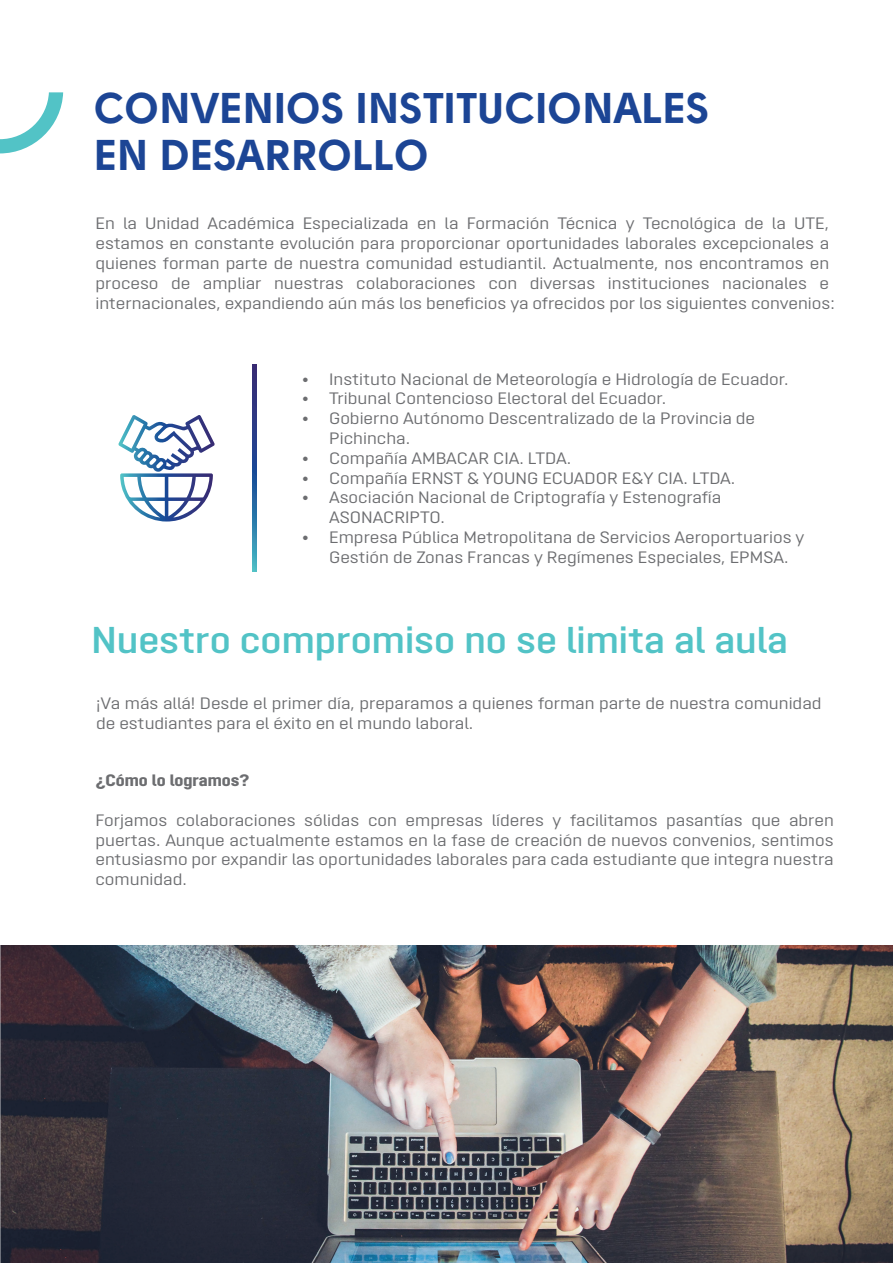
<style>
.page{position:relative;width:893px;height:1263px;background:#fff}
.page>*{position:absolute;margin:0;border:0;box-sizing:border-box;transform-origin:0 0}
.t1{font:42.75px/47.7px "Solomon Sans Bold";color:#1c4595}
.t2{font:600 37.35px "Opinion Pro Extended";color:#52c3c6}
.t3{font:16.5px/19.8px "Opinion Pro Extended";color:#6c6d70}
.t4{font:800 16.5px "Opinion Pro Extended";color:#6c6d70}
</style>
<div class="page">
<svg style="left:0;top:92px;width:63px;height:61px"></svg>
<svg style="left:118px;top:415px;width:97px;height:106px"></svg>
<svg style="left:252px;top:365px;width:5px;height:207px"></svg>
<img style="left:1px;top:945px;width:891px;height:318px">
<h1 class="t1" style="left:94px;top:83px;width:617px">CONVENIOS INSTITUCIONALES<br>EN DESARROLLO</h1>
<p class="t3" style="left:95px;top:214px;width:741px">En la Unidad Académica Especializada en la Formación Técnica y Tecnológica de la UTE, estamos en constante evolución para proporcionar oportunidades laborales excepcionales a quienes forman parte de nuestra comunidad estudiantil. Actualmente, nos encontramos en proceso de ampliar nuestras colaboraciones con diversas instituciones nacionales e internacionales, expandiendo aún más los beneficios ya ofrecidos por los siguientes convenios:</p>
<p class="t3" style="left:302px;top:369px;width:488px">• Instituto Nacional de Meteorología e Hidrología de Ecuador.</p>
<p class="t3" style="left:302px;top:389px;width:366px">• Tribunal Contencioso Electoral del Ecuador.</p>
<p class="t3" style="left:329px;top:408px;width:427px;text-indent:-27px">• Gobierno Autónomo Descentralizado de la Provincia de<br>Pichincha.</p>
<p class="t3" style="left:302px;top:448px;width:271px">• Compañía AMBACAR CIA. LTDA.</p>
<p class="t3" style="left:302px;top:468px;width:435px">• Compañía ERNST &amp; YOUNG ECUADOR E&amp;Y CIA. LTDA.</p>
<p class="t3" style="left:329px;top:488px;width:394px;text-indent:-27px">• Asociación Nacional de Criptografía y Estenografía<br>ASONACRIPTO.</p>
<p class="t3" style="left:329px;top:527px;width:477px;text-indent:-27px">• Empresa Pública Metropolitana de Servicios Aeroportuarios y<br>Gestión de Zonas Francas y Regímenes Especiales, EPMSA.</p>
<h2 class="t2" style="left:92px;top:618px;width:698px">Nuestro compromiso no se limita al aula</h2>
<p class="t3" style="left:96px;top:694px;width:727px">¡Va más allá! Desde el primer día, preparamos a quienes forman parte de nuestra comunidad de estudiantes para el éxito en el mundo laboral.</p>
<p class="t4" style="left:95px;top:771px;width:156px">¿Cómo lo logramos?</p>
<p class="t3" style="left:95px;top:810px;width:740px;text-align:justify">Forjamos colaboraciones sólidas con empresas líderes y facilitamos pasantías que abren puertas. Aunque actualmente estamos en la fase de creación de nuevos convenios, sentimos entusiasmo por expandir las oportunidades laborales para cada estudiante que integra nuestra comunidad.</p>
</div>
